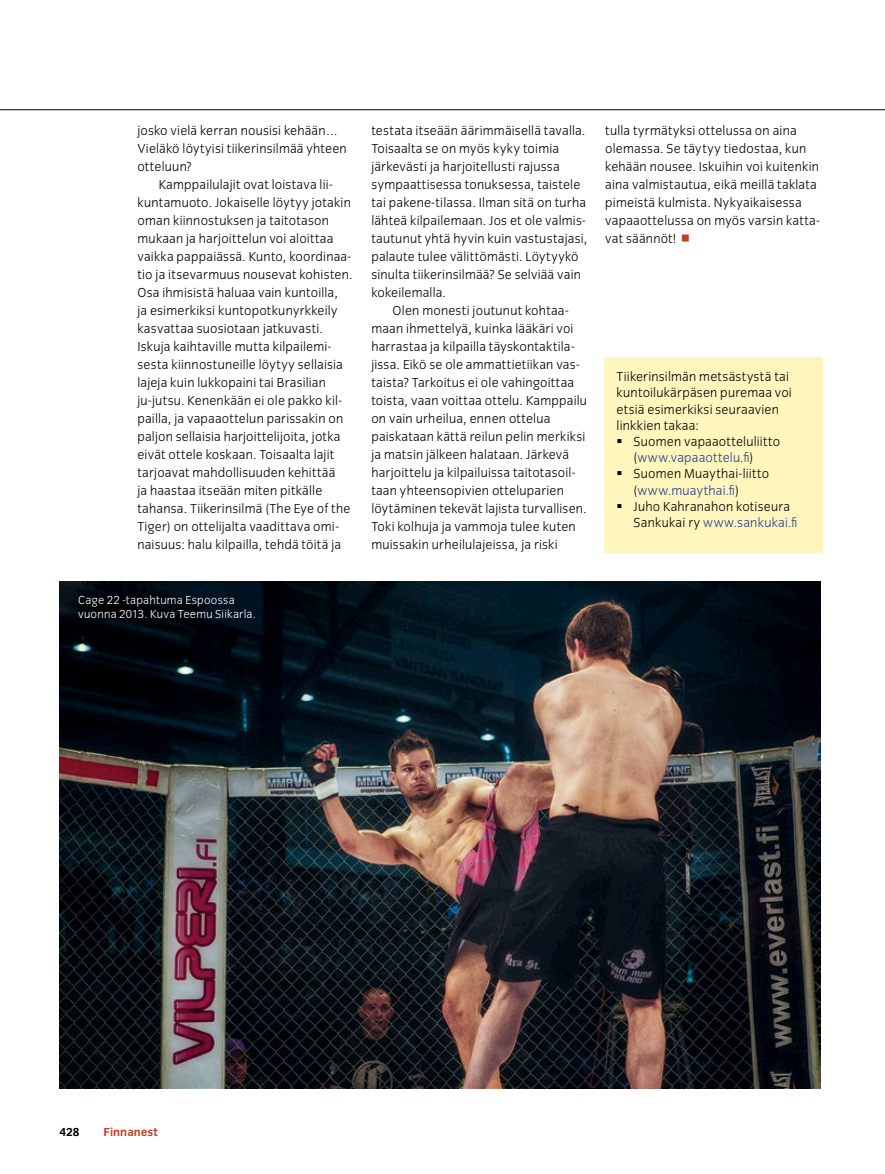
<style>
.page{position:relative;width:885px;height:1174px;background:#fff}
.page>*{position:absolute;margin:0;border:0;box-sizing:border-box;transform-origin:0 0}
.t1{font:300 13.5px/18px "Congress Sans";letter-spacing:.015em;color:#000}
.t2{font:300 12px/13.5px "Congress Sans";letter-spacing:.02em;color:#fff}
.t3{font:700 12px "Congress Sans";color:#be4026}
.t4{font:700 12px "Congress Sans";color:#000}
.s1{color:#24408e}
</style>
<div class="page">
<hr style="left:0;top:109px;width:884px;height:1px;background:#000">
<img style="left:60px;top:581px;width:760px;height:508px">
<div style="left:603px;top:358px;width:219px;height:195px;background:#fff6be"></div>
<p class="t1" style="left:137px;top:121px;width:211px">josko vielä kerran nousisi kehään…<br>Vieläkö löytyisi tiikerinsilmää yhteen otteluun?</p>
<p class="t1" style="left:137px;top:175px;width:217px;text-indent:21px">Kamppailulajit ovat loistava lii&shy;kuntamuoto. Jokaiselle löytyy jotakin oman kiinnostuksen ja taitotason mukaan ja harjoittelun voi aloittaa vaikka pappaiässä. Kunto, koordinaa&shy;tio ja itsevarmuus nousevat kohisten.<br>Osa ihmisistä haluaa vain kuntoilla,<br>ja esimerkiksi kuntopotkunyrkkeily kasvattaa suosiotaan jatkuvasti.<br>Iskuja kaihtaville mutta kilpailemi&shy;sesta kiinnostuneille löytyy sellaisia lajeja kuin lukkopaini tai Brasilian ju-jutsu. Kenenkään ei ole pakko kil&shy;pailla, ja vapaaottelun parissakin on paljon sellaisia harjoittelijoita, jotka eivät ottele koskaan. Toisaalta lajit tarjoavat mahdollisuuden kehittää<br>ja haastaa itseään miten pitkälle tahansa. Tiikerinsilmä (The Eye of the Tiger) on ottelijalta vaadittava omi&shy;naisuus: halu kilpailla, tehdä töitä ja</p>
<p class="t2" style="left:78px;top:593px;width:179px">Cage 22 -tapahtuma Espoossa vuonna 2013. Kuva Teemu Siikarla.</p>
<p class="t1" style="left:371px;top:121px;width:217px">testata itseään äärimmäisellä tavalla.<br>Toisaalta se on myös kyky toimia järkevästi ja harjoitellusti rajussa sympaattisessa tonuksessa, taistele tai pakene-tilassa. Ilman sitä on turha lähteä kilpailemaan. Jos et ole valmis&shy;tautunut yhtä hyvin kuin vastustajasi, palaute tulee välittömästi. Löytyykö sinulta tiikerinsilmää? Se selviää vain kokeilemalla.</p>
<p class="t1" style="left:371px;top:301px;width:217px;text-indent:21px">Olen monesti joutunut kohtaa&shy;maan ihmettelyä, kuinka lääkäri voi harrastaa ja kilpailla täyskontaktila&shy;jissa. Eikö se ole ammattietiikan vas&shy;taista? Tarkoitus ei ole vahingoittaa toista, vaan voittaa ottelu. Kamppailu on vain urheilua, ennen ottelua paiskataan kättä reilun pelin merkiksi ja matsin jälkeen halataan. Järkevä harjoittelu ja kilpailuissa taitotasoil&shy;taan yhteensopivien otteluparien löytäminen tekevät lajista turvallisen.<br>Toki kolhuja ja vammoja tulee kuten muissakin urheilulajeissa, ja riski</p>
<p class="t1" style="left:605px;top:121px;width:216px">tulla tyrmätyksi ottelussa on aina olemassa. Se täytyy tiedostaa, kun kehään nousee. Iskuihin voi kuitenkin aina valmistautua, eikä meillä taklata pimeistä kulmista. Nykyaikaisessa vapaaottelussa on myös varsin katta&shy;vat säännöt!</p>
<p class="t1" style="left:616px;top:369px;width:177px;line-height:16.2px">Tiikerinsilmän metsästystä tai kuntoilukärpäsen puremaa voi etsiä esimerkiksi seuraavien linkkien takaa:</p>
<p class="t1" style="left:633px;top:433px;width:165px;line-height:16.2px">Suomen vapaaotteluliitto (<span class="s1">www.vapaaottelu.fi</span>)<br>Suomen Muaythai-liitto (<span class="s1">www.muaythai.fi</span>)<br>Juho Kahranahon kotiseura<br>Sankukai ry <span class="s1">www.sankukai.fi</span></p>
<p class="t4" style="left:60px;top:1125px;width:22px">428</p>
<p class="t3" style="left:104px;top:1125px;width:56px">Finnanest</p>
</div>
